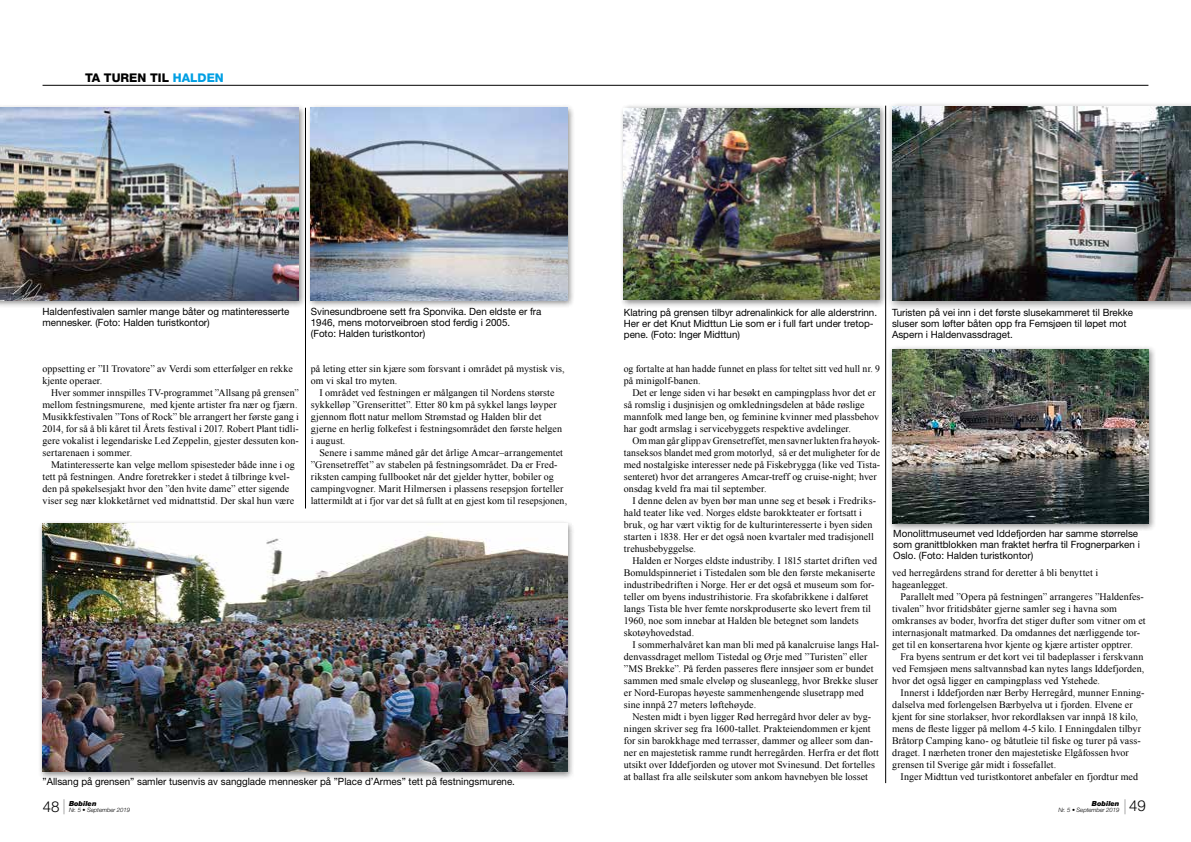
<style>
.page{position:relative;width:1191px;height:842px;background:#fff}
.page>*{position:absolute;margin:0;border:0;box-sizing:border-box;transform-origin:0 0}
.t1{font:300 15.1px "Helvetica Neue LT Std";color:#000}
.t2{font:800 12px "Helvetica Neue LT Std";color:#000}
.t3{font:10px/12px "Times New Roman";letter-spacing:.005em;color:#000}
.t4{font:10px/11px "Helvetica Neue LT Std";color:#000}
.t5{font:italic 900 7px "Helvetica Neue LT Std";color:#000}
.t6{font:italic 300 6px "Helvetica Neue LT Std";letter-spacing:-.01em;color:#000}
.s1{color:#009fe3}
.s2{font-family:"Helvetica Neue";font-weight:200;font-style:italic;font-size:15px}
</style>
<div class="page">
<hr style="left:43px;top:85px;width:1105px;height:1px;background:#000">
<div style="left:38px;top:519px;width:536px;height:260px;background:#000;opacity:.45"></div>
<img style="left:43px;top:524px;width:524px;height:248px">
<div style="left:0;top:103px;width:306px;height:205px;background:#000;opacity:.45"></div>
<img style="left:0;top:108px;width:299px;height:192px">
<div style="left:306px;top:103px;width:268px;height:205px;background:#000;opacity:.45"></div>
<img style="left:311px;top:108px;width:256px;height:192px">
<div style="left:619px;top:103px;width:268px;height:204px;background:#000;opacity:.45"></div>
<img style="left:624px;top:108px;width:255px;height:192px">
<div style="left:887px;top:345px;width:269px;height:186px;background:#000;opacity:.45"></div>
<img style="left:892px;top:349px;width:256px;height:175px">
<div style="left:886px;top:101px;width:305px;height:209px;background:#000;opacity:.45"></div>
<img style="left:892px;top:107px;width:299px;height:193px">
<hr style="left:305px;top:108px;width:1px;height:400px;background:#000">
<hr style="left:885px;top:106px;width:1px;height:677px;background:#000">
<p class="t2" style="left:85px;top:71px;width:140px">TA TUREN TIL <span class="s1">HALDEN</span></p>
<p class="t4" style="left:43px;top:305px;width:248px">Haldenfestivalen samler mange båter og matinteresserte mennesker. (Foto: Halden turistkontor)</p>
<p class="t4" style="left:311px;top:305px;width:232px">Svinesundbroene sett fra Sponvika. Den eldste er fra<br>1946, mens motorveibroen stod ferdig i 2005.<br>(Foto: Halden turistkontor)</p>
<p class="t3" style="left:43px;top:363px;width:252px">oppsetting er ”Il Trovatore” av Verdi som etterfølger en rekke kjente operaer.</p>
<p class="t3" style="left:43px;top:387px;width:258px;text-indent:9px">Hver sommer innspilles TV-programmet ”Allsang på grensen” mellom festningsmurene, med kjente artister fra nær og fjærn.<br>Musikkfestivalen ”Tons of Rock” ble arrangert her første gang i 2014, for så å bli kåret til Årets festival i 2017. Robert Plant tidli&shy;gere vokalist i legendariske Led Zeppelin, gjester dessuten kon&shy;sertarenaen i sommer.</p>
<p class="t3" style="left:43px;top:459px;width:254px;text-indent:8px">Matinteresserte kan velge mellom spisesteder både inne i og tett på festningen. Andre foretrekker i stedet å tilbringe kvel&shy;den på spøkelsesjakt hvor den ”den hvite dame” etter sigende viser seg nær klokketårnet ved midnattstid. Der skal hun være</p>
<p class="t3" style="left:311px;top:363px;width:255px">på leting etter sin kjære som forsvant i området på mystisk vis, om vi skal tro myten.</p>
<p class="t3" style="left:311px;top:387px;width:253px;text-indent:8px">I området ved festningen er målgangen til Nordens største sykkelløp ”Grenserittet”. Etter 80 km på sykkel langs løyper gjennom flott natur mellom Strømstad og Halden blir det gjerne en herlig folkefest i festningsområdet den første helgen i august.</p>
<p class="t3" style="left:311px;top:447px;width:258px;text-indent:9px">Senere i samme måned går det årlige Amcar–arrangementet ”Grensetreffet” av stabelen på festningsområdet. Da er Fred&shy;riksten camping fullbooket når det gjelder hytter, bobiler og campingvogner. Marit Hilmersen i plassens resepsjon forteller lattermildt at i fjor var det så fullt at en gjest kom til resepsjonen,</p>
<p class="t4" style="left:43px;top:775px;width:474px">”Allsang på grensen” samler tusenvis av sangglade mennesker på ”Place d’Armes” tett på festningsmurene.</p>
<p class="t4" style="left:624px;top:306px;width:255px">Klatring på grensen tilbyr adrenalinkick for alle alderstrinn.<br>Her er det Knut Midttun Lie som er i full fart under tretop&shy;pene. (Foto: Inger Midttun)</p>
<p class="t4" style="left:892px;top:306px;width:243px">Turisten på vei inn i det første slusekammeret til Brekke sluser som løfter båten opp fra Femsjøen til løpet mot<br>Aspern i Haldenvassdraget.</p>
<p class="t3" style="left:624px;top:363px;width:258px">og fortalte at han hadde funnet en plass for teltet sitt ved hull nr. 9 på minigolf-banen.</p>
<p class="t3" style="left:624px;top:387px;width:257px;text-indent:8px">Det er lenge siden vi har besøkt en campingplass hvor det er så romslig i dusjnisjen og omkledningsdelen at både røslige mannfolk med lange ben, og feminine kvinner med plassbehov har godt armslag i servicebyggets respektive avdelinger.</p>
<p class="t3" style="left:624px;top:435px;width:258px;text-indent:9px">Om man går glipp av Grensetreffet, men savner lukten fra høyok&shy;tanseksos blandet med grom motorlyd, så er det muligheter for de med nostalgiske interesser nede på Fiskebrygga (like ved Tista&shy;senteret) hvor det arrangeres Amcar-treff og cruise-night; hver onsdag kveld fra mai til september.</p>
<p class="t3" style="left:624px;top:495px;width:254px;text-indent:9px">I denne delen av byen bør man unne seg et besøk i Fredriks&shy;hald teater like ved. Norges eldste barokkteater er fortsatt i bruk, og har vært viktig for de kulturinteresserte i byen siden starten i 1838. Her er det også noen kvartaler med tradisjonell trehusbebyggelse.</p>
<p class="t3" style="left:624px;top:555px;width:255px;text-indent:8px">Halden er Norges eldste industriby. I 1815 startet driften ved Bomuldspinneriet i Tistedalen som ble den første mekaniserte industribedriften i Norge. Her er det også et museum som for&shy;teller om byens industrihistorie. Fra skofabrikkene i dalføret langs Tista ble hver femte norskproduserte sko levert frem til 1960, noe som innebar at Halden ble betegnet som landets skotøyhovedstad.</p>
<p class="t3" style="left:624px;top:639px;width:257px;text-indent:8px">I sommerhalvåret kan man bli med på kanalcruise langs Hal&shy;denvassdraget mellom Tistedal og Ørje med ”Turisten” eller ”MS Brekke”. På ferden passeres flere innsjøer som er bundet sammen med smale elveløp og sluseanlegg, hvor Brekke sluser er Nord-Europas høyeste sammenhengende slusetrapp med sine innpå 27 meters løftehøyde.</p>
<p class="t3" style="left:624px;top:711px;width:257px;text-indent:8px">Nesten midt i byen ligger Rød herregård hvor deler av byg&shy;ningen skriver seg fra 1600-tallet. Prakteiendommen er kjent for sin barokkhage med terrasser, dammer og alleer som dan&shy;ner en majestetisk ramme rundt herregården. Herfra er det flott utsikt over Iddefjorden og utover mot Svinesund. Det fortelles at ballast fra alle seilskuter som ankom havnebyen ble losset</p>
<p class="t4" style="left:893px;top:528px;width:248px">Monolittmuseumet ved Iddefjorden har samme størrelse som granittblokken man fraktet herfra til Frognerparken i<br>Oslo. (Foto: Halden turistkontor)</p>
<p class="t3" style="left:892px;top:567px;width:207px">ved herregårdens strand for deretter å bli benyttet i hageanlegget.</p>
<p class="t3" style="left:892px;top:591px;width:255px;text-indent:8px">Parallelt med ”Opera på festningen” arrangeres ”Haldenfes&shy;tivalen” hvor fritidsbåter gjerne samler seg i havna som omkranses av boder, hvorfra det stiger dufter som vitner om et internasjonalt matmarked. Da omdannes det nærliggende tor&shy;get til en konsertarena hvor kjente og kjære artister opptrer.</p>
<p class="t3" style="left:892px;top:651px;width:254px;text-align:justify;text-indent:8px">Fra byens sentrum er det kort vei til badeplasser i ferskvann ved Femsjøen mens saltvannsbad kan nytes langs Iddefjorden, hvor det også ligger en campingplass ved Ystehede.</p>
<p class="t3" style="left:892px;top:687px;width:254px;text-indent:9px">Innerst i Iddefjorden nær Berby Herregård, munner Enning&shy;dalselva med forlengelsen Bærbyelva ut i fjorden. Elvene er kjent for sine storlakser, hvor rekordlaksen var innpå 18 kilo, mens de fleste ligger på mellom 4-5 kilo. I Enningdalen tilbyr Bråtorp Camping kano- og båtutleie til fiske og turer på vass&shy;draget. I nærheten troner den majestetiske Elgåfossen hvor grensen til Sverige går midt i fossefallet.</p>
<p class="t3" style="left:900px;top:771px;width:239px">Inger Midttun ved turistkontoret anbefaler en fjordtur med</p>
<h1 class="t1" style="left:43px;top:797px;width:25px">48<span class="s2">|</span></h1>
<h1 class="t1" style="left:1123px;top:796px;width:24px"><span class="s2">|</span> 49</h1>
<p class="t5" style="left:69px;top:799px;width:29px">Bobilen</p>
<p class="t6" style="left:69px;top:806px;width:62px">Nr. 5 • September 2019</p>
<p class="t5" style="left:1092px;top:799px;width:29px">Bobilen</p>
<p class="t6" style="left:1058px;top:806px;width:62px">Nr. 5 • September 2019</p>
</div>
